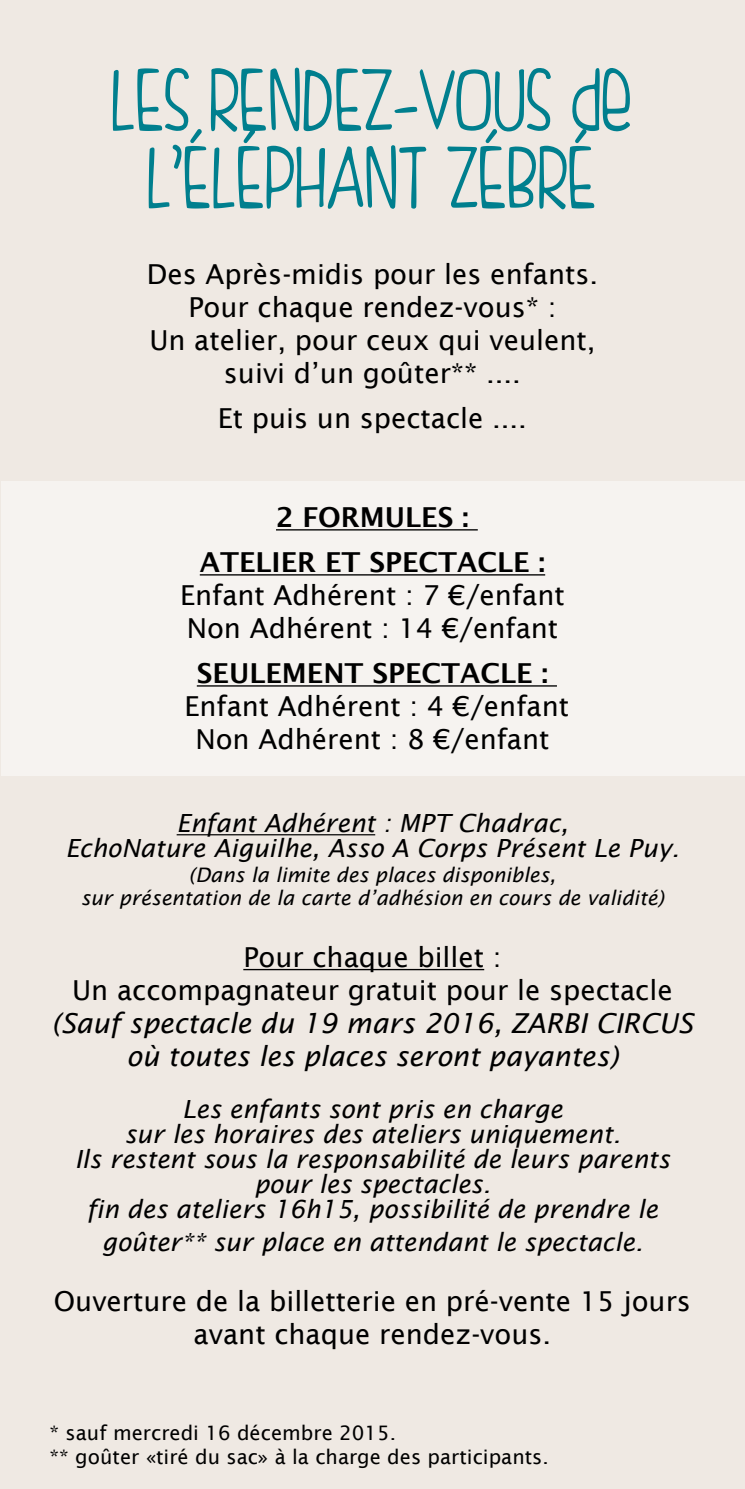
<style>
.page{position:relative;width:745px;height:1489px;background:#fff}
.page>*{position:absolute;margin:0;border:0;box-sizing:border-box;transform-origin:0 0}
.t1{font:92.5px/77.5px "FIS Hfingers";color:#007f8e;text-align:center}
.t2{font:27.5px/33px "Lucida Sans";color:#000;text-align:center}
.t3{font:italic 27.5px/33px "Lucida Sans";color:#000;text-align:center}
.t4{font:600 27.5px/45px "Lucida Sans";color:#000;text-align:center}
.t5{font:italic 25px/25px "Lucida Sans";color:#000;text-align:center}
.t6{font:italic 20px/22.5px "Lucida Sans";color:#000;text-align:center}
.t7{font:20px/24px "Lucida Sans";color:#000}
</style>
<div class="page">
<div style="left:0;top:0;width:744px;height:1488px;background:#efe9e3"></div>
<div style="left:1px;top:481px;width:743px;height:294px;background:#f6f3f0"></div>
<hr style="left:276px;top:529px;width:201px;height:1px;background:#000">
<hr style="left:200px;top:574px;width:345px;height:1px;background:#000">
<hr style="left:197px;top:685px;width:359px;height:1px;background:#000">
<hr style="left:176px;top:834px;width:199px;height:1px;background:#000">
<hr style="left:243px;top:968px;width:241px;height:2px;background:#000">
<h1 class="t1" style="left:112px;top:61px;width:522px">LES RENDEZ-VOUS de<br>L’ÉLÉPHANT ZÉBRÉ</h1>
<p class="t2" style="left:147px;top:258px;width:452px">Des Après-midis pour les enfants.<br>Pour chaque rendez-vous* :<br>Un atelier, pour ceux qui veulent, suivi d’un goûter** ....</p>
<p class="t2" style="left:218px;top:402px;width:310px">Et puis un spectacle ....</p>
<p class="t4" style="left:200px;top:494px;width:346px">2 FORMULES :<br>ATELIER ET SPECTACLE :</p>
<p class="t2" style="left:180px;top:579px;width:386px;text-align:left">Enfant Adhérent : 7 €/enfant<br>Non Adhérent : 14 €/enfant</p>
<p class="t4" style="left:197px;top:650px;width:352px">SEULEMENT SPECTACLE :</p>
<p class="t2" style="left:184px;top:689px;width:386px">Enfant Adhérent : 4 €/enfant<br>Non Adhérent : 8 €/enfant</p>
<p class="t5" style="left:65px;top:810px;width:615px">Enfant Adhérent : MPT Chadrac,<br>EchoNature Aiguilhe, Asso A Corps Présent Le Puy.</p>
<p class="t6" style="left:81px;top:863px;width:584px">(Dans la limite des places disponibles,<br>sur présentation de la carte d’adhésion en cours de validité)</p>
<p class="t2" style="left:72px;top:940px;width:601px">Pour chaque billet :<br>Un accompagnateur gratuit pour le spectacle</p>
<p class="t3" style="left:52px;top:1006px;width:642px">(Sauf spectacle du 19 mars 2016, ZARBI CIRCUS où toutes les places seront payantes)</p>
<p class="t5" style="left:75px;top:1096px;width:596px">Les enfants sont pris en charge<br>sur les horaires des ateliers uniquement.<br>Ils restent sous la responsabilité de leurs parents pour les spectacles.<br>fin des ateliers 16h15, possibilité de prendre le</p>
<p class="t5" style="left:102px;top:1229px;width:542px">goûter** sur place en attendant le spectacle.</p>
<p class="t2" style="left:54px;top:1284px;width:638px">Ouverture de la billetterie en pré-vente 15 jours avant chaque rendez-vous.</p>
<p class="t7" style="left:50px;top:1420px;width:500px">* sauf mercredi 16 décembre 2015.<br>** goûter «tiré du sac» à la charge des participants.</p>
</div>
